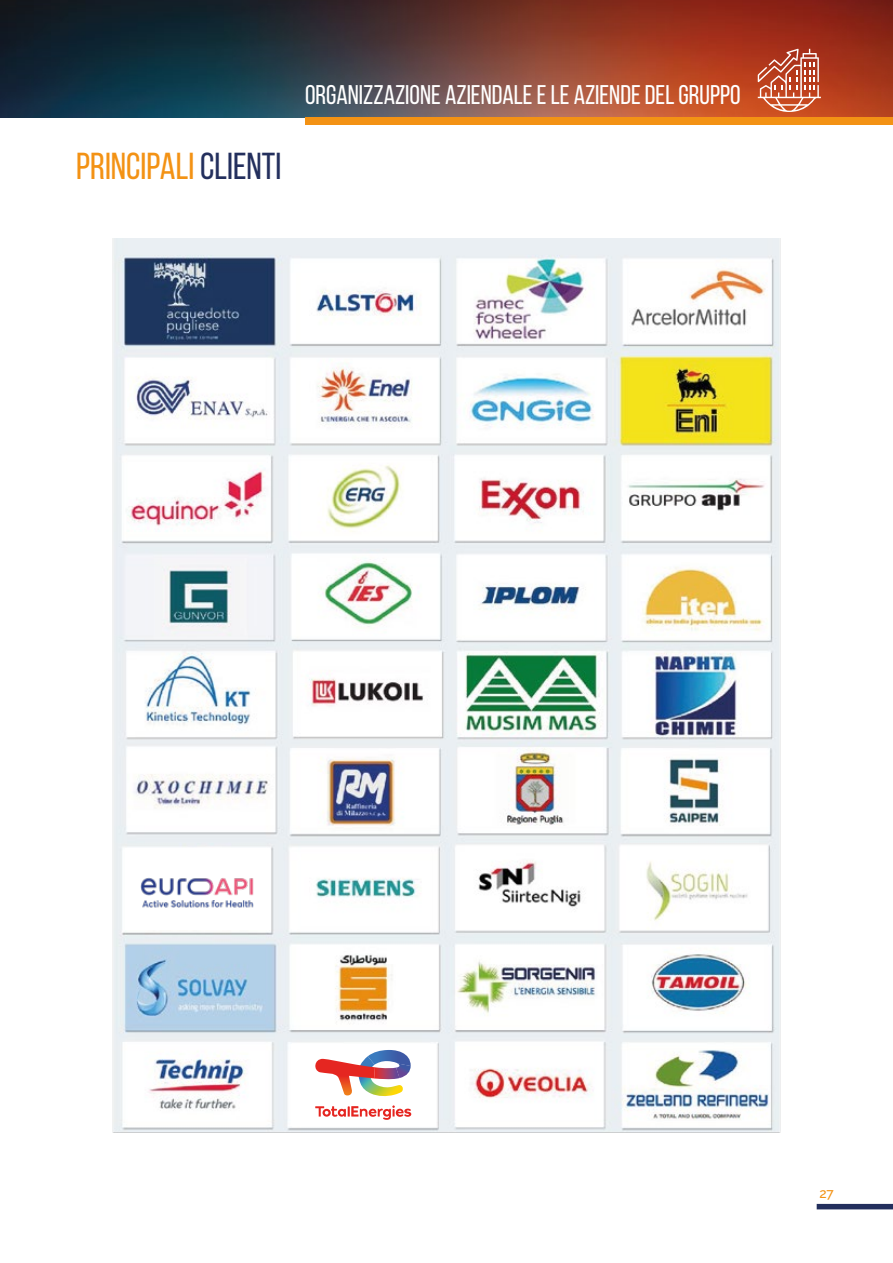
<style>
.page{position:relative;width:893px;height:1263px;background:#fff}
.page>*{position:absolute;margin:0;border:0;box-sizing:border-box;transform-origin:0 0}
.t1{font:37.5px "Bebas Neue";color:#f39214}
.t2{font:27px "Bebas Neue";color:#fff}
.t3{font:500 13.5px "Raleway";color:#f39214}
.s1{color:#232f5d}
</style>
<div class="page">
<img style="left:112px;top:239px;width:669px;height:894px">
<img style="left:0;top:0;width:893px;height:118px">
<div style="left:305px;top:118px;width:588px;height:7px;background:#f39214"></div>
<svg style="left:758px;top:49px;width:63px;height:63px;background:#c96b52"></svg>
<div style="left:817px;top:1204px;width:76px;height:5px;background:#232f5d"></div>
<div style="left:125px;top:849px;width:144px;height:81px;background:#fff"></div>
<div style="left:291px;top:1044px;width:144px;height:81px;background:#fff"></div>
<svg style="left:315px;top:1050px;width:96px;height:47px"></svg>
<svg style="left:315px;top:1105px;width:96px;height:15px"></svg>
<img style="left:140px;top:877px;width:114px;height:31px">
<h1 class="t1" style="left:76px;top:146px;width:207px">PRINCIPALI <span class="s1">CLIENTI</span></h1>
<p class="t2" style="left:305px;top:80px;width:437px">ORGANIZZAZIONE AZIENDALE E LE AZIENDE DEL GRUPPO</p>
<p class="t3" style="left:819px;top:1186px;width:16px">27</p>
</div>
